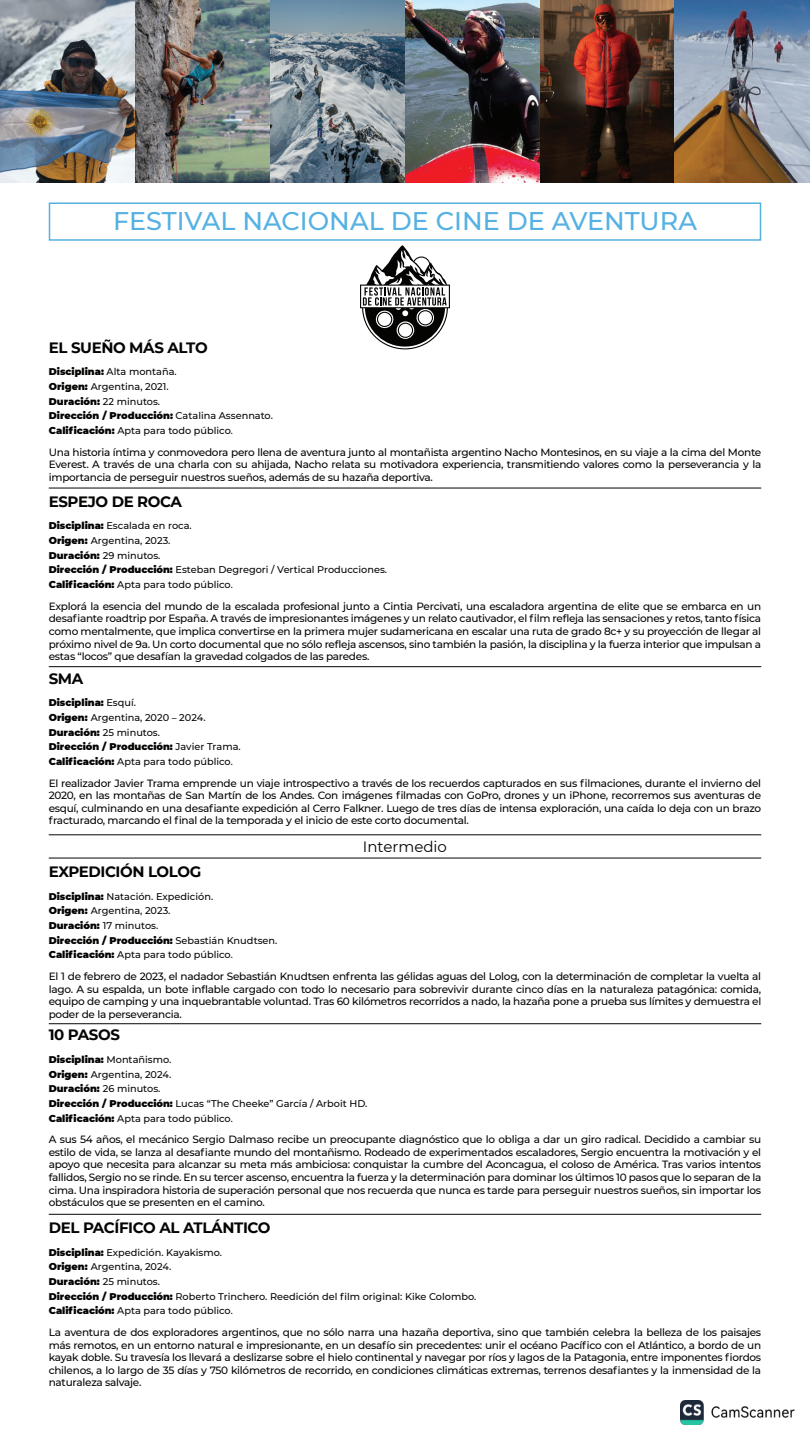
<style>
.page{position:relative;width:810px;height:1440px;background:#fff}
.page>*{position:absolute;margin:0;border:0;box-sizing:border-box;transform-origin:0 0}
.t1{font:500 25.5px "Montserrat";color:#56b1e3}
.t2{font:700 15px "Montserrat";letter-spacing:-.025em;color:#040503}
.t3{font:15px "Montserrat";color:#040503}
.t4{font:500 10.5px/12.6px "Montserrat";letter-spacing:-.025em;color:#040503;text-align:justify}
.t5{font:500 9.75px/14.7px "Montserrat";color:#040503}
.s1{font-weight:900}
.s2{font-size:9px}
</style>
<div class="page">
<hr style="left:49px;top:858px;width:712px;height:1px;background:#040503">
<hr style="left:49px;top:834px;width:712px;height:1px;background:#040503">
<svg style="left:360px;top:245px;width:90px;height:104px"></svg>
<img style="left:0;top:0;width:810px;height:183px">
<div style="left:49px;top:202px;width:712px;height:39px;border:2px solid #56b1e3"></div>
<hr style="left:49px;top:488px;width:712px;height:1px;background:#040503">
<hr style="left:49px;top:666px;width:712px;height:1px;background:#040503">
<hr style="left:49px;top:1024px;width:712px;height:1px;background:#040503">
<hr style="left:49px;top:1214px;width:712px;height:1px;background:#040503">
<img style="left:681px;top:1401px;width:113px;height:23px">
<h1 class="t1" style="left:113px;top:203px;width:586px">FESTIVAL NACIONAL DE CINE DE AVENTURA</h1>
<h2 class="t2" style="left:49px;top:337px;width:160px">EL SUEÑO MÁS ALTO</h2>
<p class="t5" style="left:49px;top:364px;width:226px"><span class="s1">Disciplina:</span> Alta montaña.<br><span class="s1">Origen:</span> Argentina, 2021.<br><span class="s1">Duración:</span> 22 minutos.<br><span class="s1">Dirección / Producción:</span> Catalina Assennato.<br><span class="s1">Calificación:</span> Apta para todo público<span class="s2">.</span></p>
<p class="t4" style="left:49px;top:445px;width:714px">Una historia íntima y conmovedora pero llena de aventura junto al montañista argentino Nacho Montesinos, en su viaje a la cima del Monte Everest. A través de una charla con su ahijada, Nacho relata su motivadora experiencia, transmitiendo valores como la perseverancia y la importancia de perseguir nuestros sueños, además de su hazaña deportiva.</p>
<h2 class="t2" style="left:49px;top:491px;width:135px">ESPEJO DE ROCA</h2>
<p class="t5" style="left:49px;top:518px;width:340px"><span class="s1">Disciplina:</span> Escalada en roca.<br><span class="s1">Origen:</span> Argentina, 2023.<br><span class="s1">Duración:</span> 29 minutos.<br><span class="s1">Dirección / Producción:</span> Esteban Degregori / Vertical Producciones.<br><span class="s1">Calificación:</span> Apta para todo público<span class="s2">.</span></p>
<p class="t4" style="left:49px;top:599px;width:714px">Explorá la esencia del mundo de la escalada profesional junto a Cintia Percivati, una escaladora argentina de elite que se embarca en un desafiante roadtrip por España. A través de impresionantes imágenes y un relato cautivador, el film refleja las sensaciones y retos, tanto física como mentalmente, que implica convertirse en la primera mujer sudamericana en escalar una ruta de grado 8c+ y su proyección de llegar al próximo nivel de 9a. Un corto documental que no sólo refleja ascensos, sino también la pasión, la disciplina y la fuerza interior que impulsan a estas “locos” que desafían la gravedad colgados de las paredes.</p>
<h2 class="t2" style="left:49px;top:668px;width:36px">SMA</h2>
<p class="t5" style="left:49px;top:695px;width:193px"><span class="s1">Disciplina:</span> Esquí.<br><span class="s1">Origen:</span> Argentina, 2020 – 2024.<br><span class="s1">Duración:</span> 25 minutos.<br><span class="s1">Dirección / Producción:</span> Javier Trama.<br><span class="s1">Calificación:</span> Apta para todo público<span class="s2">.</span></p>
<p class="t4" style="left:49px;top:776px;width:714px">El realizador Javier Trama emprende un viaje introspectivo a través de los recuerdos capturados en sus filmaciones, durante el invierno del 2020, en las montañas de San Martín de los Andes. Con imágenes filmadas con GoPro, drones y un iPhone, recorremos sus aventuras de esquí, culminando en una desafiante expedición al Cerro Falkner. Luego de tres días de intensa exploración, una caída lo deja con un brazo fracturado, marcando el final de la temporada y el inicio de este corto documental.</p>
<h2 class="t2" style="left:49px;top:861px;width:154px">EXPEDICIÓN LOLOG</h2>
<p class="t5" style="left:49px;top:888px;width:230px"><span class="s1">Disciplina:</span> Natación. Expedición.<br><span class="s1">Origen:</span> Argentina, 2023.<br><span class="s1">Duración:</span> 17 minutos.<br><span class="s1">Dirección / Producción:</span> Sebastián Knudtsen.<br><span class="s1">Calificación:</span> Apta para todo público<span class="s2">.</span></p>
<p class="t4" style="left:49px;top:970px;width:714px">El 1 de febrero de 2023, el nadador Sebastián Knudtsen enfrenta las gélidas aguas del Lolog, con la determinación de completar la vuelta al lago. A su espalda, un bote inflable cargado con todo lo necesario para sobrevivir durante cinco días en la naturaleza patagónica: comida, equipo de camping y una inquebrantable voluntad. Tras 60 kilómetros recorridos a nado, la hazaña pone a prueba sus límites y demuestra el poder de la perseverancia.</p>
<h2 class="t2" style="left:49px;top:1024px;width:73px">10 PASOS</h2>
<p class="t5" style="left:49px;top:1052px;width:320px"><span class="s1">Disciplina:</span> Montañismo.<br><span class="s1">Origen:</span> Argentina, 2024.<br><span class="s1">Duración:</span> 26 minutos.<br><span class="s1">Dirección / Producción:</span> Lucas “The Cheeke” García / Arboit HD.<br><span class="s1">Calificación:</span> Apta para todo público<span class="s2">.</span></p>
<p class="t4" style="left:49px;top:1133px;width:714px">A sus 54 años, el mecánico Sergio Dalmaso recibe un preocupante diagnóstico que lo obliga a dar un giro radical. Decidido a cambiar su estilo de vida, se lanza al desafiante mundo del montañismo. Rodeado de experimentados escaladores, Sergio encuentra la motivación y el apoyo que necesita para alcanzar su meta más ambiciosa: conquistar la cumbre del Aconcagua, el coloso de América. Tras varios intentos fallidos, Sergio no se rinde. En su tercer ascenso, encuentra la fuerza y la determinación para dominar los últimos 10 pasos que lo separan de la cima. Una inspiradora historia de superación personal que nos recuerda que nunca es tarde para perseguir nuestros sueños, sin importar los obstáculos que se presenten en el camino.</p>
<h2 class="t3" style="left:363px;top:837px;width:86px">Intermedio</h2>
<h2 class="t2" style="left:49px;top:1217px;width:223px">DEL PACÍFICO AL ATLÁNTICO</h2>
<p class="t5" style="left:49px;top:1244px;width:429px"><span class="s1">Disciplina:</span> Expedición. Kayakismo.<br><span class="s1">Origen:</span> Argentina, 2024.<br><span class="s1">Duración:</span> 25 minutos.<br><span class="s1">Dirección / Producción:</span> Roberto Trinchero. Reedición del film original: Kike Colombo.<br><span class="s1">Calificación:</span> Apta para todo público<span class="s2">.</span></p>
<p class="t4" style="left:49px;top:1326px;width:714px">La aventura de dos exploradores argentinos, que no sólo narra una hazaña deportiva, sino que también celebra la belleza de los paisajes más remotos, en un entorno natural e impresionante, en un desafío sin precedentes: unir el océano Pacífico con el Atlántico, a bordo de un kayak doble. Su travesía los llevará a deslizarse sobre el hielo continental y navegar por ríos y lagos de la Patagonia, entre imponentes fiordos chilenos, a lo largo de 35 días y 750 kilómetros de recorrido, en condiciones climáticas extremas, terrenos desafiantes y la inmensidad de la naturaleza salvaje.</p>
</div>
